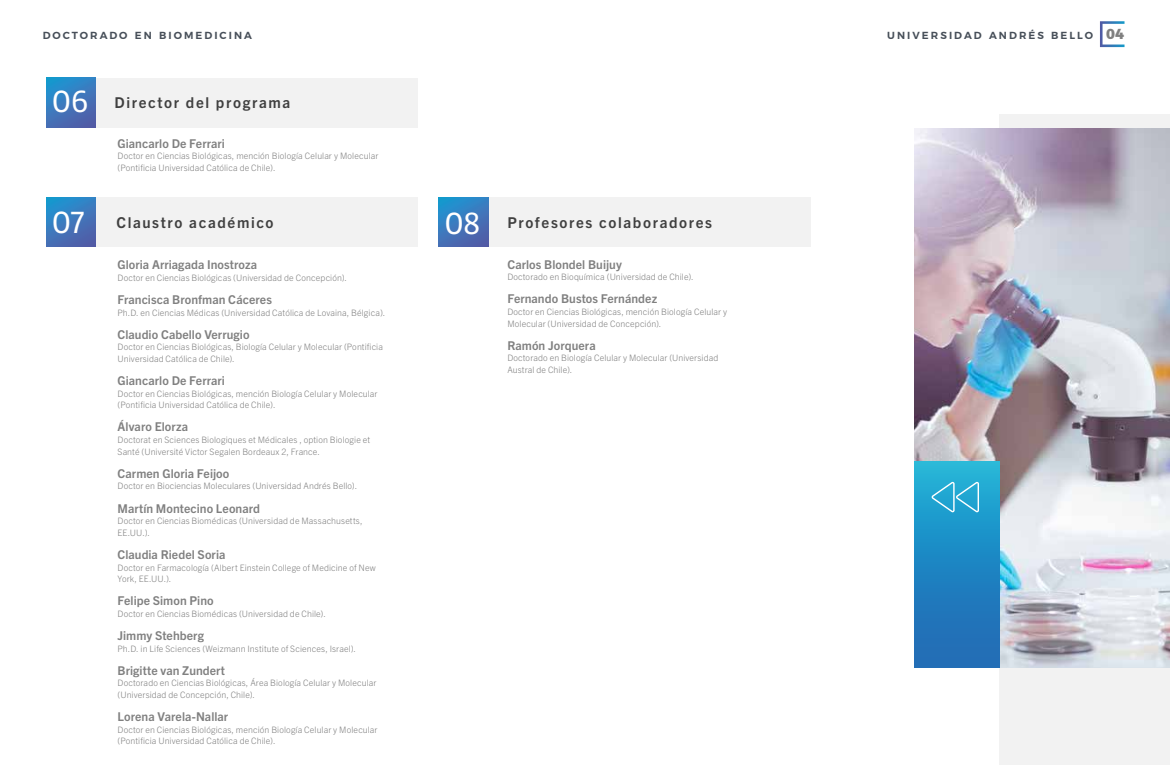
<style>
.page{position:relative;width:1170px;height:765px;background:#fff}
.page>*{position:absolute;margin:0;border:0;box-sizing:border-box;transform-origin:0 0}
.t1{font:31.38px "Ingra";color:#fff}
.t2{font:700 15px "Trade Gothic Next LT Pro";letter-spacing:.105em;color:#404040}
.t3{font:700 12.12px "Trade Gothic Next LT Pro";letter-spacing:.005em;color:#808080}
.t4{font:600 10.25px "Montserrat";letter-spacing:.2em;color:#474f59}
.t5{font:300 8.88px/11.6px "Trade Gothic Next LT Pro";letter-spacing:.01em;color:#808080}
.s1{font-weight:800;font-size:14.5px;color:#808080}
</style>
<div class="page">
<div style="left:95px;top:78px;width:322px;height:49px;background:#f2f2f2"></div>
<svg style="left:46px;top:78px;width:49px;height:49px;background:#3b78bc"></svg>
<div style="left:95px;top:197px;width:322px;height:50px;background:#f2f2f2"></div>
<svg style="left:46px;top:197px;width:49px;height:50px;background:#3b78bc"></svg>
<div style="left:488px;top:197px;width:322px;height:50px;background:#f2f2f2"></div>
<svg style="left:439px;top:197px;width:49px;height:50px;background:#3b78bc"></svg>
<svg style="left:1100px;top:21px;width:24px;height:26px"></svg>
<div style="left:999px;top:114px;width:170px;height:651px;background:#f2f2f2"></div>
<img style="left:914px;top:128px;width:255px;height:539px">
<div style="left:914px;top:461px;width:85px;height:206px;background:linear-gradient(to bottom,#26b4d8,#1e63b1)"></div>
<svg style="left:931px;top:482px;width:47px;height:30px"></svg>
<p class="t4" style="left:43px;top:27px;width:211px">DOCTORADO EN BIOMEDICINA</p>
<p class="t4" style="left:887px;top:27px;width:238px">UNIVERSIDAD ANDRÉS BELLO <span class="s1">04</span></p>
<h1 class="t1" style="left:52px;top:82px;width:37px">06</h1>
<h2 class="t2" style="left:114px;top:92px;width:177px">Director del programa</h2>
<h3 class="t3" style="left:118px;top:135px;width:109px">Giancarlo De Ferrari</h3>
<p class="t5" style="left:118px;top:150px;width:262px">Doctor en Ciencias Biológicas, mención Biología Celular y Molecular (Pontificia Universidad Católica de Chile).</p>
<h1 class="t1" style="left:52px;top:203px;width:34px">07</h1>
<h1 class="t1" style="left:444px;top:204px;width:37px">08</h1>
<h2 class="t2" style="left:116px;top:212px;width:159px">Claustro académico</h2>
<h3 class="t3" style="left:118px;top:256px;width:141px">Gloria Arriagada Inostroza</h3>
<p class="t5" style="left:118px;top:271px;width:231px">Doctor en Ciencias Biológicas (Universidad de Concepción).</p>
<h3 class="t3" style="left:118px;top:291px;width:156px">Francisca Bronfman Cáceres</h3>
<p class="t5" style="left:118px;top:306px;width:269px">Ph.D. en Ciencias Médicas (Universidad Católica de Lovaina, Bélgica).</p>
<h3 class="t3" style="left:118px;top:326px;width:133px">Claudio Cabello Verrugio</h3>
<p class="t5" style="left:118px;top:341px;width:267px">Doctor en Ciencias Biológicas, Biología Celular y Molecular (Pontificia<br>Universidad Católica de Chile).</p>
<h3 class="t3" style="left:118px;top:372px;width:109px">Giancarlo De Ferrari</h3>
<p class="t5" style="left:118px;top:387px;width:261px">Doctor en Ciencias Biológicas, mención Biología Celular y Molecular (Pontificia Universidad Católica de Chile).</p>
<h3 class="t3" style="left:118px;top:419px;width:72px">Álvaro Elorza</h3>
<p class="t5" style="left:118px;top:433px;width:254px">Doctorat en Sciences Biologiques et Médicales , option Biologie et<br>Santé (Université Victor Segalen Bordeaux 2, France.</p>
<h3 class="t3" style="left:118px;top:465px;width:113px">Carmen Gloria Feijoo</h3>
<p class="t5" style="left:118px;top:480px;width:241px">Doctor en Biociencias Moleculares (Universidad Andrés Bello).</p>
<h3 class="t3" style="left:118px;top:500px;width:144px">Martín Montecino Leonard</h3>
<p class="t5" style="left:118px;top:515px;width:246px">Doctor en Ciencias Biomédicas (Universidad de Massachusetts,<br>EE.UU.).</p>
<h3 class="t3" style="left:118px;top:546px;width:109px">Claudia Riedel Soria</h3>
<p class="t5" style="left:118px;top:561px;width:260px">Doctor en Farmacología (Albert Einstein College of Medicine of New<br>York, EE.UU.).</p>
<h3 class="t3" style="left:118px;top:592px;width:98px">Felipe Simon Pino</h3>
<p class="t5" style="left:118px;top:607px;width:210px">Doctor en Ciencias Biomédicas (Universidad de Chile).</p>
<h3 class="t3" style="left:118px;top:627px;width:88px">Jimmy Stehberg</h3>
<p class="t5" style="left:118px;top:642px;width:240px">Ph.D. in Life Sciences (Weizmann Institute of Sciences, Israel).</p>
<h3 class="t3" style="left:118px;top:662px;width:109px">Brigitte van Zundert</h3>
<p class="t5" style="left:118px;top:677px;width:260px">Doctorado en Ciencias Biológicas, Área Biología Celular y Molecular (Universidad de Concepción, Chile).</p>
<h3 class="t3" style="left:118px;top:708px;width:112px">Lorena Varela-Nallar</h3>
<p class="t5" style="left:118px;top:723px;width:261px">Doctor en Ciencias Biológicas, mención Biología Celular y Molecular (Pontificia Universidad Católica de Chile).</p>
<h2 class="t2" style="left:507px;top:212px;width:206px">Profesores colaboradores</h2>
<h3 class="t3" style="left:507px;top:256px;width:116px">Carlos Blondel Buijuy</h3>
<p class="t5" style="left:507px;top:271px;width:188px">Doctorado en Bioquímica (Universidad de Chile).</p>
<h3 class="t3" style="left:507px;top:291px;width:151px">Fernando Bustos Fernández</h3>
<p class="t5" style="left:507px;top:305px;width:221px">Doctor en Ciencias Biológicas, mención Biología Celular y<br>Molecular (Universidad de Concepción).</p>
<h3 class="t3" style="left:507px;top:337px;width:90px">Ramón Jorquera</h3>
<p class="t5" style="left:507px;top:352px;width:212px">Doctorado en Biología Celular y Molecular (Universidad<br>Austral de Chile).</p>
</div>
